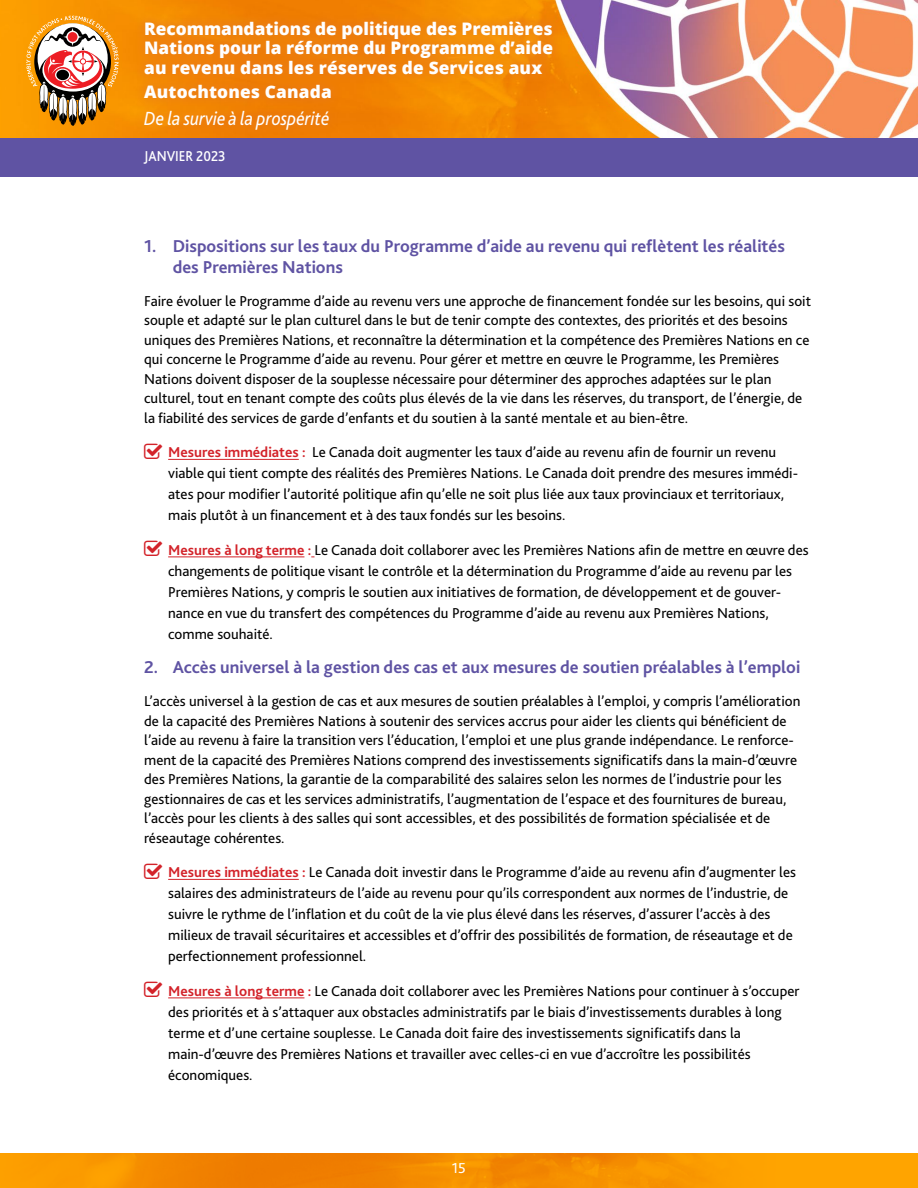
<style>
.page{position:relative;width:918px;height:1188px;background:#fff}
.page>*{position:absolute;margin:0;border:0;box-sizing:border-box;transform-origin:0 0}
.t1{font:italic 19.95px "Bliss 2";color:#fff;scale:.9 1}
.t2{font:700 18px/21px "Bliss 2";color:#5f53a3}
.t3{font:800 17.25px/19.5px "Open Sans";letter-spacing:.01em;color:#fff;text-align:justify}
.t4{font:15px/21px "Bliss 2";color:#000}
.t5{font:500 15px "Bliss 2";color:#fff;scale:.9 1}
.t6{font:15px "Bliss 2";color:#fff}
.s1{font-weight:700;color:#d3232a}
</style>
<div class="page">
<img style="left:0;top:0;width:918px;height:138px">
<img style="left:0;top:1153px;width:918px;height:35px">
<div style="left:0;top:138px;width:918px;height:39px;background:#5f53a3"></div>
<svg style="left:26px;top:16px;width:93px;height:110px"></svg>
<div style="left:134px;top:11px;width:429px;height:128px;background:#e4762f;opacity:.93"></div>
<hr style="left:168px;top:459px;width:131px;height:1px;background:#d3232a">
<hr style="left:168px;top:557px;width:136px;height:1px;background:#d3232a">
<hr style="left:168px;top:879px;width:131px;height:1px;background:#d3232a">
<hr style="left:168px;top:998px;width:136px;height:1px;background:#d3232a">
<p class="t3" style="left:144px;top:18px;width:410px">Recommandations de politique des Premières Nations pour la réforme du Programme d’aide au revenu dans les réserves de Services aux</p>
<p class="t3" style="left:144px;top:81px;width:189px">Autochtones Canada</p>
<h1 class="t1" style="left:144px;top:106px;width:207px">De la survie à la prospérité</h1>
<p class="t5" style="left:144px;top:147px;width:92px">JANVIER 2023</p>
<p class="t2" style="left:173px;top:235px;width:614px;text-indent:-28px">1. Dispositions sur les taux du Programme d’aide au revenu qui reflètent les réalités des Premières Nations</p>
<p class="t4" style="left:144px;top:291px;width:668px;line-height:19.5px">Faire évoluer le Programme d’aide au revenu vers une approche de financement fondée sur les besoins, qui soit souple et adapté sur le plan culturel dans le but de tenir compte des contextes, des priorités et des besoins uniques des Premières Nations, et reconnaître la détermination et la compétence des Premières Nations en ce qui concerne le Programme d’aide au revenu. Pour gérer et mettre en œuvre le Programme, les Premières Nations doivent disposer de la souplesse nécessaire pour déterminer des approches adaptées sur le plan culturel, tout en tenant compte des coûts plus élevés de la vie dans les réserves, du transport, de l’énergie, de la fiabilité des services de garde d’enfants et du soutien à la santé mentale et au bien-être.</p>
<p class="t4" style="left:168px;top:441px;width:631px"><span class="s1">Mesures immédiates :</span> Le Canada doit augmenter les taux d’aide au revenu afin de fournir un revenu viable qui tient compte des réalités des Premières Nations. Le Canada doit prendre des mesures immédi&shy;ates pour modifier l’autorité politique afin qu’elle ne soit plus liée aux taux provinciaux et territoriaux, mais plutôt à un financement et à des taux fondés sur les besoins.</p>
<p class="t4" style="left:168px;top:539px;width:642px"><span class="s1">Mesures à long terme :</span> Le Canada doit collaborer avec les Premières Nations afin de mettre en œuvre des changements de politique visant le contrôle et la détermination du Programme d’aide au revenu par les Premières Nations, y compris le soutien aux initiatives de formation, de développement et de gouver&shy;nance en vue du transfert des compétences du Programme d’aide au revenu aux Premières Nations, comme souhaité.</p>
<p class="t2" style="left:144px;top:656px;width:658px">2. Accès universel à la gestion des cas et aux mesures de soutien préalables à l’emploi</p>
<p class="t4" style="left:144px;top:691px;width:658px;line-height:19.5px">L’accès universel à la gestion de cas et aux mesures de soutien préalables à l’emploi, y compris l’amélioration de la capacité des Premières Nations à soutenir des services accrus pour aider les clients qui bénéficient de l’aide au revenu à faire la transition vers l’éducation, l’emploi et une plus grande indépendance. Le renforce&shy;ment de la capacité des Premières Nations comprend des investissements significatifs dans la main-d’œuvre des Premières Nations, la garantie de la comparabilité des salaires selon les normes de l’industrie pour les gestionnaires de cas et les services administratifs, l’augmentation de l’espace et des fournitures de bureau, l’accès pour les clients à des salles qui sont accessibles, et des possibilités de formation spécialisée et de réseautage cohérentes.</p>
<p class="t4" style="left:168px;top:861px;width:629px"><span class="s1">Mesures immédiates :</span> Le Canada doit investir dans le Programme d’aide au revenu afin d’augmenter les salaires des administrateurs de l’aide au revenu pour qu’ils correspondent aux normes de l’industrie, de suivre le rythme de l’inflation et du coût de la vie plus élevé dans les réserves, d’assurer l’accès à des milieux de travail sécuritaires et accessibles et d’offrir des possibilités de formation, de réseautage et de perfectionnement professionnel.</p>
<p class="t4" style="left:168px;top:980px;width:633px"><span class="s1">Mesures à long terme :</span> Le Canada doit collaborer avec les Premières Nations pour continuer à s’occuper des priorités et à s’attaquer aux obstacles administratifs par le biais d’investissements durables à long terme et d’une certaine souplesse. Le Canada doit faire des investissements significatifs dans la main-d’œuvre des Premières Nations et travailler avec celles-ci en vue d’accroître les possibilités économiques.</p>
<p class="t6" style="left:452px;top:1159px;width:16px">15</p>
</div>
